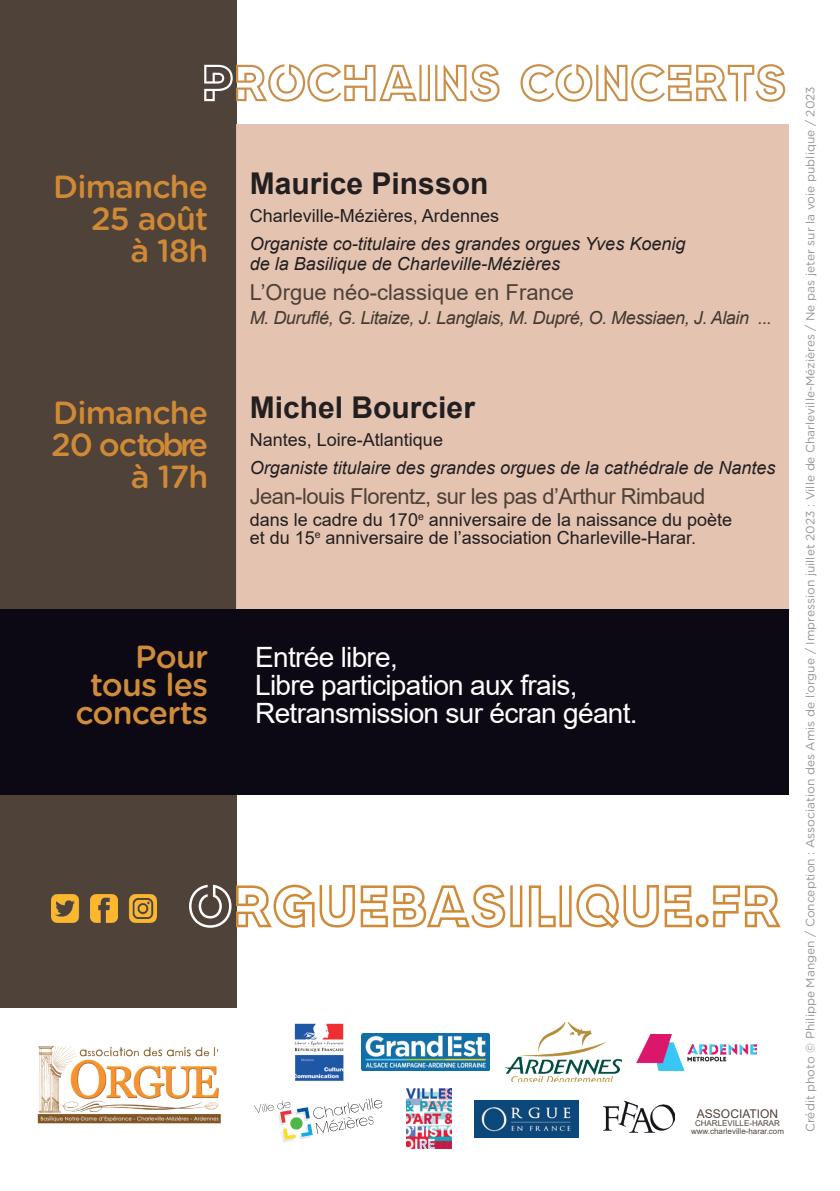
<style>
.page{position:relative;width:840px;height:1191px;background:#fff}
.page>*{position:absolute;margin:0;border:0;box-sizing:border-box;transform-origin:0 0}
.t1{font:66px "NEONLED Light";color:#d08a37}
.t2{font:52px "NEONLED Light";color:#c98f4a}
.t3{font:500 32px/32px "Gotham Rounded";letter-spacing:-.025em;color:#d08a37;text-align:right}
.t4{font:500 32px/28px "Gotham Rounded";letter-spacing:-.025em;color:#d08c3b;text-align:right}
.t5{font:700 30px "Arial";color:#231f20}
.t6{font:28px/28px "Arial";letter-spacing:-.025em;color:#fff}
.t7{font:22px "Arial";letter-spacing:-.025em;color:#4e4137}
.t8{font:22px "Arial";color:#4e4137}
.t9{font:18px/18px "Arial";color:#231f20}
.t10{font:italic 18px/20px "Arial";color:#231f20}
.t11{font:italic 18px "Arial";letter-spacing:-.025em;color:#433931}
.t12{font:12px "Gotham Rounded";color:#939598}
.t13{font:12px "Arial";color:#50433a}
.t14{font:8px/8px "Arial";color:#50433a;text-align:center}
.s1{color:#fff}
</style>
<div class="page">
<div style="left:0;top:0;width:236px;height:1007px;background:#4f4238"></div>
<div style="left:236px;top:124px;width:552px;height:577px;background:#e3c0ad"></div>
<div style="left:0;top:609px;width:787px;height:185px;background:#0d0914"></div>
<img style="left:361px;top:1033px;width:128px;height:37px">
<img style="left:504px;top:1022px;width:116px;height:59px">
<img style="left:474px;top:1100px;width:104px;height:37px">
<img style="left:603px;top:1100px;width:71px;height:32px">
<img style="left:294px;top:1023px;width:50px;height:58px">
<svg style="left:254px;top:1098px;width:128px;height:44px"></svg>
<img style="left:636px;top:1034px;width:120px;height:36px">
<img style="left:406px;top:1088px;width:45px;height:60px">
<img style="left:37px;top:1046px;width:184px;height:78px">
<img style="left:51px;top:894px;width:105px;height:28px">
<h2 class="t2" style="left:202px;top:64px;width:586px"><span class="s1">P</span>ROCHAINS CONCERTS</h2>
<h3 class="t3" style="left:53px;top:169px;width:157px">Dimanche<br>25 août<br>à 18h</h3>
<h3 class="t3" style="left:51px;top:396px;width:159px">Dimanche<br>20 octobre à 17h</h3>
<h3 class="t5" style="left:249px;top:162px;width:240px">Maurice Pinsson</h3>
<p class="t9" style="left:249px;top:207px;width:251px">Charleville-Mézières, Ardennes</p>
<p class="t10" style="left:249px;top:234px;width:437px">Organiste co-titulaire des grandes orgues Yves Koenig de la Basilique de Charleville-Mézières</p>
<p class="t8" style="left:249px;top:277px;width:326px">L’Orgue néo-classique en France</p>
<p class="t11" style="left:249px;top:306px;width:523px">M. Duruflé, G. Litaize, J. Langlais, M. Dupré, O. Messiaen, J. Alain ...</p>
<h3 class="t5" style="left:249px;top:386px;width:227px">Michel Bourcier</h3>
<p class="t9" style="left:249px;top:431px;width:195px">Nantes, Loire-Atlantique</p>
<p class="t10" style="left:249px;top:458px;width:527px">Organiste titulaire des grandes orgues de la cathédrale de Nantes</p>
<p class="t7" style="left:249px;top:481px;width:457px">Jean-louis Florentz, sur les pas d’Arthur Rimbaud</p>
<p class="t9" style="left:249px;top:511px;width:484px">dans le cadre du 170<sup>e</sup> anniversaire de la naissance du poète et du 15<sup>e</sup> anniversaire de l’association Charleville-Harar.</p>
<h3 class="t4" style="left:75px;top:641px;width:134px">Pour tous les concerts</h3>
<h3 class="t6" style="left:255px;top:643px;width:384px">Entrée libre,<br>Libre participation aux frais,<br>Retransmission sur écran géant.</h3>
<h1 class="t1" style="left:187px;top:879px;width:595px"><span class="s1">o</span>rguebasilique.fr</h1>
<p class="t13" style="left:696px;top:1105px;width:83px">ASSOCIATION</p>
<p class="t14" style="left:690px;top:1119px;width:94px">CHARLEVILLE-HARAR www.charleville-harar.com</p>
<p class="t12" style="left:801px;top:1132px;width:1047px;rotate:-90deg">Crédit photo © Philippe Mangen / Conception : Association des Amis de l’orgue / Impression juillet 2023 : Ville de Charleville-Mézières / Ne pas jeter sur la voie publique / 2023</p>
</div>
